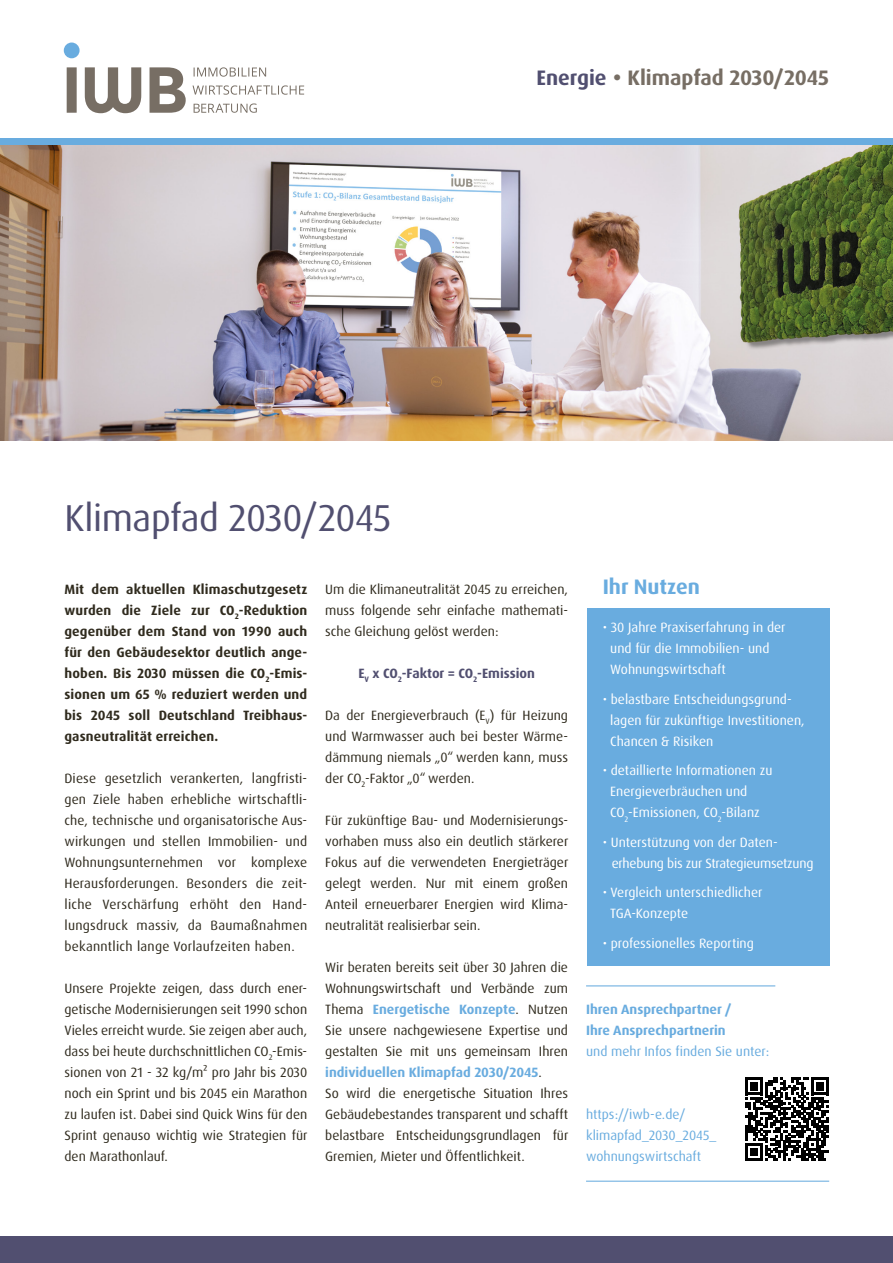
<style>
.page{position:relative;width:893px;height:1263px;background:#fff}
.page>*{position:absolute;margin:0;border:0;box-sizing:border-box;transform-origin:0 0}
.t1{font:37.5px "Dax OT";letter-spacing:-.01em;color:#514f70}
.t2{font:700 21px "Dax OT";color:#776e64}
.t3{font:700 21px "Dax OT";color:#69acdf}
.t4{font:13.5px/21px "Dax OT";color:#302b1e;text-align:justify}
.t5{font:13.5px/21px "Dax OT";color:#fff}
.t6{font:700 13.5px/21px "Dax OT";letter-spacing:.01em;color:#302b1e;text-align:justify}
.t7{font:13.5px/21px "Dax OT";color:#69acdf}
.t8{font:13.5px/21px "Dax OT";letter-spacing:-.02em;color:#fff}
.t9{font:700 13.5px/21px "Dax OT";color:#69acdf}
.t10{font:700 13.5px "Dax OT";color:#514f70}
.s1{color:#514f70}
.s2{font-weight:700;color:#69acdf}
</style>
<div class="page">
<img style="left:0;top:145px;width:893px;height:295px">
<div style="left:0;top:1236px;width:893px;height:27px;background:#514f70"></div>
<hr style="left:586px;top:985px;width:189px;height:1px;background:#69acdf">
<hr style="left:586px;top:1181px;width:243px;height:1px;background:#69acdf">
<div style="left:587px;top:608px;width:242px;height:358px;background:#69acdf"></div>
<svg style="left:85px;top:67px;width:101px;height:46px"></svg>
<div style="left:67px;top:67px;width:10px;height:46px;background:#776e64"></div>
<div style="left:64px;top:43px;width:16px;height:15px;background:#69acdf;border-radius:50%"></div>
<svg style="left:194px;top:67px;width:72px;height:10px"></svg>
<svg style="left:193px;top:85px;width:111px;height:10px"></svg>
<svg style="left:194px;top:103px;width:63px;height:10px"></svg>
<div style="left:0;top:138px;width:893px;height:7px;background:#69acdf"></div>
<svg style="left:746px;top:1077px;width:82px;height:83px"></svg>
<h2 class="t2" style="left:536px;top:65px;width:294px"><span class="s1">Energie</span> • Klimapfad 2030/2045</h2>
<h1 class="t1" style="left:64px;top:494px;width:328px">Klimapfad 2030/2045</h1>
<p class="t6" style="left:64px;top:579px;width:244px">Mit dem aktuellen Klimaschutzgesetz wurden die Ziele zur CO<sub>2</sub>-Reduktion gegenüber dem Stand von 1990 auch für den Gebäudesektor deutlich ange&shy;hoben. Bis 2030 müssen die CO<sub>2</sub>-Emis&shy;sionen um 65 % reduziert werden und bis 2045 soll Deutschland Treibhaus&shy;gasneutralität erreichen.</p>
<p class="t4" style="left:64px;top:768px;width:244px">Diese gesetzlich verankerten, langfristi&shy;gen Ziele haben erhebliche wirtschaftli&shy;che, technische und organisatorische Aus&shy;wirkungen und stellen Immobilien- und Wohnungsunternehmen vor komplexe Herausforderungen. Besonders die zeit&shy;liche Verschärfung erhöht den Hand&shy;lungsdruck massiv, da Baumaßnahmen bekanntlich lange Vorlaufzeiten haben.</p>
<p class="t4" style="left:64px;top:978px;width:245px">Unsere Projekte zeigen, dass durch ener&shy;getische Modernisierungen seit 1990 schon Vieles erreicht wurde. Sie zeigen aber auch, dass bei heute durchschnittlichen CO<sub>2</sub>-Emis&shy;sionen von 21 - 32 kg/m² pro Jahr bis 2030 noch ein Sprint und bis 2045 ein Marathon zu laufen ist. Dabei sind Quick Wins für den Sprint genauso wichtig wie Strategien für den Marathonlauf.</p>
<p class="t4" style="left:325px;top:579px;width:244px">Um die Klimaneutralität 2045 zu erreichen, muss folgende sehr einfache mathemati&shy;sche Gleichung gelöst werden:</p>
<p class="t10" style="left:358px;top:664px;width:178px">E<sub>V</sub> x CO<sub>2</sub>-Faktor = CO<sub>2</sub>-Emission</p>
<p class="t4" style="left:325px;top:705px;width:244px">Da der Energieverbrauch (E<sub>V</sub>) für Heizung und Warmwasser auch bei bester Wärme&shy;dämmung niemals „0“ werden kann, muss der CO<sub>2</sub>-Faktor „0“ werden.</p>
<p class="t4" style="left:325px;top:810px;width:245px">Für zukünftige Bau- und Modernisierungs&shy;vorhaben muss also ein deutlich stärkerer Fokus auf die verwendeten Energieträger gelegt werden. Nur mit einem großen Anteil erneuerbarer Energien wird Klima&shy;neutralität realisierbar sein.</p>
<p class="t4" style="left:325px;top:957px;width:245px;text-align:left">Wir beraten bereits seit über 30 Jahren die Wohnungswirtschaft und Verbände zum Thema <span class="s2">Energetische Konzepte</span>. Nutzen Sie unsere nachgewiesene Expertise und gestalten Sie mit uns gemeinsam Ihren <span class="s2">individuellen Klimapfad 2030/2045</span>.<br>So wird die energetische Situation Ihres Gebäudebestandes transparent und schafft belastbare Entscheidungsgrundlagen für Gremien, Mieter und Öffentlichkeit.</p>
<h2 class="t3" style="left:603px;top:573px;width:99px">Ihr Nutzen</h2>
<p class="t5" style="left:610px;top:617px;width:177px;text-indent:-8px">• 30 Jahre Praxiserfahrung in der und für die Immobilien- und<br>Wohnungswirtschaft</p>
<p class="t5" style="left:610px;top:689px;width:196px;text-indent:-8px">• belastbare Entscheidungsgrund&shy;lagen für zukünftige Investitionen,<br>Chancen &amp; Risiken</p>
<p class="t5" style="left:610px;top:760px;width:164px;text-indent:-7px">• detaillierte Informationen zu<br>Energieverbräuchen und<br>CO<sub>2</sub>-Emissionen, CO<sub>2</sub>-Bilanz</p>
<p class="t8" style="left:612px;top:832px;width:203px;text-indent:-9px">• Unterstützung von der Daten&shy;erhebung bis zur Strategieumsetzung</p>
<p class="t5" style="left:610px;top:882px;width:154px;text-indent:-8px">• Vergleich unterschiedlicher<br>TGA-Konzepte</p>
<p class="t5" style="left:603px;top:933px;width:153px">• professionelles Reporting</p>
<p class="t9" style="left:586px;top:999px;width:147px">Ihren Ansprechpartner /<br>Ihre Ansprechpartnerin</p>
<p class="t7" style="left:586px;top:1041px;width:185px">und mehr Infos finden Sie unter:</p>
<p class="t7" style="left:586px;top:1104px;width:132px">https://iwb-e.de/ klimapfad_2030_2045_ wohnungswirtschaft</p>
</div>
